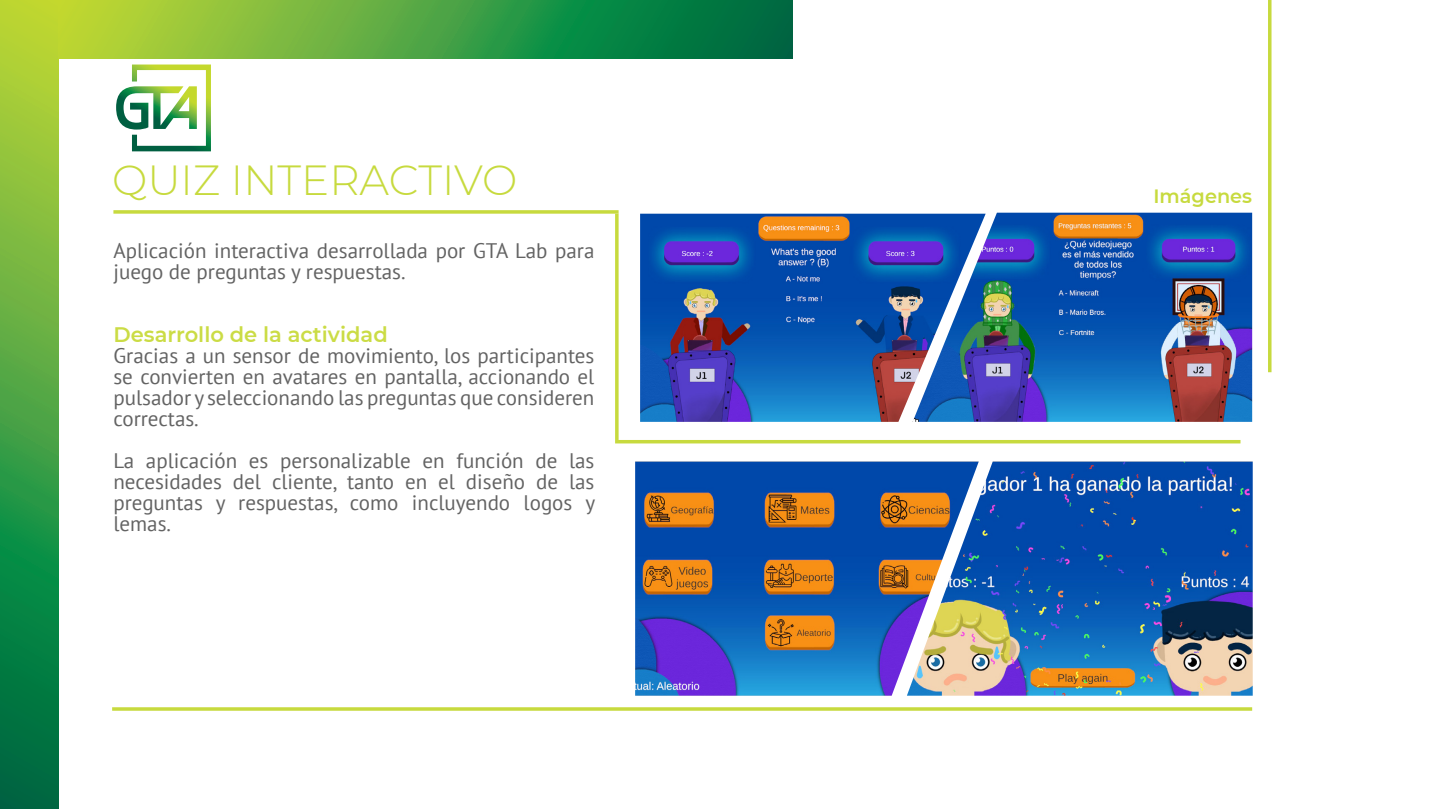
<style>
.page{position:relative;width:1439px;height:809px;background:#fff}
.page>*{position:absolute;margin:0;border:0;box-sizing:border-box;transform-origin:0 0}
.t1{font:300 42px "Montserrat";color:#c7da3e}
.t2{font:21px/21px "PT Sans";color:#636363;text-align:justify}
.t3{font:600 21px "Montserrat";color:#cbdc45}
.t4{font:600 19.25px "Montserrat";color:#c7da3e}
</style>
<div class="page">
<svg style="left:0;top:0;width:59px;height:809px;background:#4ea240"></svg>
<svg style="left:59px;top:0;width:734px;height:59px;background:#4ea240"></svg>
<svg style="left:116px;top:64px;width:95px;height:87px"></svg>
<svg style="left:113px;top:210px;width:505px;height:4px;background:#cdde55"></svg>
<hr style="left:615px;top:214px;width:3px;height:226px;background:#c7da3e">
<hr style="left:1268px;top:0;width:3px;height:372px;background:#c7da3e">
<hr style="left:112px;top:707px;width:1140px;height:3px;background:#c7da3e">
<img style="left:640px;top:214px;width:272px;height:208px">
<img style="left:635px;top:461px;width:272px;height:234px">
<img style="left:912px;top:213px;width:340px;height:209px">
<img style="left:907px;top:461px;width:345px;height:234px">
<hr style="left:615px;top:440px;width:625px;height:3px;background:#c7da3e">
<p class="t1" style="left:112px;top:152px;width:407px">QUIZ INTERACTIVO</p>
<p class="t2" style="left:113px;top:240px;width:482px">Aplicación interactiva desarrollada por GTA Lab para juego de preguntas y respuestas.</p>
<p class="t3" style="left:113px;top:320px;width:276px">Desarrollo de la actividad</p>
<p class="t2" style="left:113px;top:345px;width:482px">Gracias a un sensor de movimiento, los participantes se convierten en avatares en pantalla, accionando el pulsador y seleccionando las preguntas que consideren correctas.</p>
<p class="t2" style="left:113px;top:450px;width:483px">La aplicación es personalizable en función de las necesidades del cliente, tanto en el diseño de las preguntas y respuestas, como incluyendo logos y lemas.</p>
<p class="t4" style="left:1153px;top:182px;width:100px">Imágenes</p>
</div>
